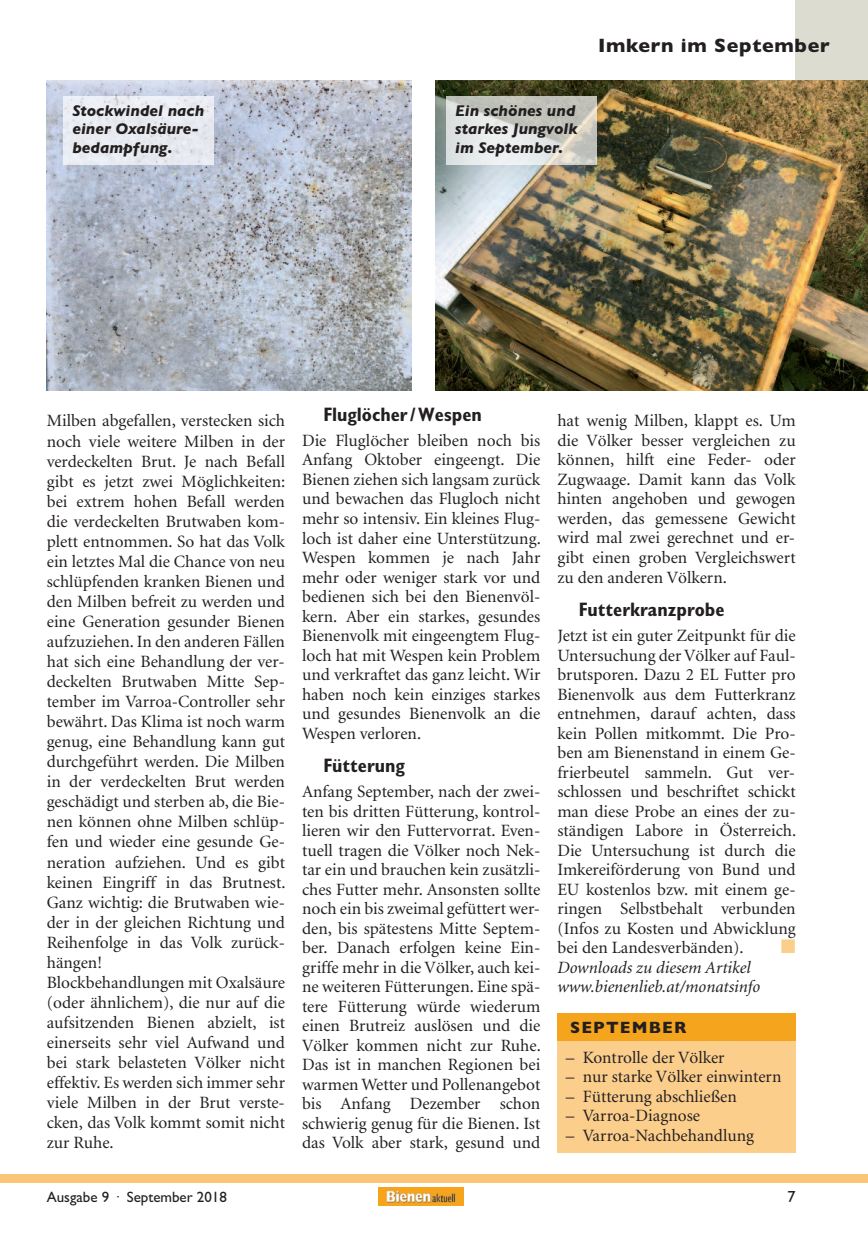
<style>
.page{position:relative;width:868px;height:1242px;background:#fff}
.page>*{position:absolute;margin:0;border:0;box-sizing:border-box;transform-origin:0 0}
.t1{font:700 condensed 19.5px "Gill Sans Std";color:#231f20}
.t2{font:700 19.5px "Gill Sans";letter-spacing:.035em;color:#231f20}
.t3{font:19.5px "Zapf Dingbats";color:#fbce8c}
.t4{font:17.25px/19.5px "Minion";color:#231f20;text-align:justify}
.t5{font:italic 17.25px/19.5px "Minion";color:#231f20}
.t6{font:700 16.5px "Gill Sans";letter-spacing:.07em;color:#231f20}
.t7{font:16.2px "Gill Sans";color:#231f20}
.t8{font:italic 700 15.75px/18px "Gill Sans";color:#231f20}
.t9{font:15px "Gill Sans";color:#231f20}
</style>
<div class="page">
<div style="left:795px;top:0;width:72px;height:81px;background:#dcdcd0"></div>
<div style="left:0;top:1174px;width:867px;height:8px;background:#fbc678"></div>
<img style="left:378px;top:1187px;width:85px;height:18px">
<div style="left:557px;top:1022px;width:238px;height:130px;background:#fbce8c"></div>
<div style="left:557px;top:1013px;width:238px;height:28px;background:#f5a41d"></div>
<img style="left:435px;top:81px;width:432px;height:310px">
<img style="left:47px;top:81px;width:364px;height:310px">
<div style="left:63px;top:97px;width:150px;height:68px;background:#e8ebf1"></div>
<div style="left:446px;top:97px;width:150px;height:68px;background:#fff;opacity:.7"></div>
<p class="t8" style="left:72px;top:102px;width:133px">Stockwindel nach einer Oxalsäure&shy;bedampfung.</p>
<p class="t8" style="left:455px;top:102px;width:124px">Ein schönes und starkes Jungvolk im September.</p>
<p class="t2" style="left:598px;top:34px;width:233px">Imkern im September</p>
<p class="t4" style="left:47px;top:412px;width:240px;line-height:20.1px;text-align:left">Milben abgefallen, verstecken sich noch viele weitere Milben in der verdeckelten Brut. Je nach Befall gibt es jetzt zwei Möglichkeiten: bei extrem hohen Befall werden die verdeckelten Brutwaben kom&shy;plett entnommen. So hat das Volk ein letztes Mal die Chance von neu schlüpfenden kranken Bienen und den Milben befreit zu werden und eine Generation gesunder Bienen aufzuziehen. In den anderen Fällen hat sich eine Behandlung der ver&shy;deckelten Brutwaben Mitte Sep&shy;tember im Varroa-Controller sehr bewährt. Das Klima ist noch warm genug, eine Behandlung kann gut durchgeführt werden. Die Milben in der verdeckelten Brut werden geschädigt und sterben ab, die Bie&shy;nen können ohne Milben schlüp&shy;fen und wieder eine gesunde Ge&shy;neration aufziehen. Und es gibt keinen Eingriff in das Brutnest.<br>Ganz wichtig: die Brutwaben wie&shy;der in der gleichen Richtung und<br>Reihenfolge in das Volk zurück&shy;hängen!<br>Blockbehandlungen mit Oxalsäure (oder ähnlichem), die nur auf die aufsitzenden Bienen abzielt, ist einerseits sehr viel Aufwand und bei stark belasteten Völker nicht effektiv. Es werden sich immer sehr viele Milben in der Brut verste&shy;cken, das Volk kommt somit nicht zur Ruhe.</p>
<p class="t1" style="left:323px;top:407px;width:160px">Fluglöcher/Wespen</p>
<p class="t4" style="left:302px;top:432px;width:240px">Die Fluglöcher bleiben noch bis Anfang Oktober eingeengt. Die Bienen ziehen sich langsam zurück und bewachen das Flugloch nicht mehr so intensiv. Ein kleines Flug&shy;loch ist daher eine Unterstützung.<br>Wespen kommen je nach Jahr mehr oder weniger stark vor und bedienen sich bei den Bienenvöl&shy;kern. Aber ein starkes, gesundes Bienenvolk mit eingeengtem Flug&shy;loch hat mit Wespen kein Problem und verkraftet das ganz leicht. Wir haben noch kein einziges starkes und gesundes Bienenvolk an die Wespen verloren.</p>
<p class="t1" style="left:323px;top:758px;width:83px">Fütterung</p>
<p class="t4" style="left:302px;top:783px;width:240px">Anfang September, nach der zwei&shy;ten bis dritten Fütterung, kontrol&shy;lieren wir den Futtervorrat. Even&shy;tuell tragen die Völker noch Nek&shy;tar ein und brauchen kein zusätzli&shy;ches Futter mehr. Ansonsten sollte noch ein bis zweimal gefüttert wer&shy;den, bis spätestens Mitte Septem&shy;ber. Danach erfolgen keine Ein&shy;griffe mehr in die Völker, auch kei&shy;ne weiteren Fütterungen. Eine spä&shy;tere Fütterung würde wiederum einen Brutreiz auslösen und die Völker kommen nicht zur Ruhe.<br>Das ist in manchen Regionen bei warmen Wetter und Pollenangebot bis Anfang Dezember schon schwierig genug für die Bienen. Ist das Volk aber stark, gesund und</p>
<p class="t4" style="left:557px;top:412px;width:240px">hat wenig Milben, klappt es. Um die Völker besser vergleichen zu können, hilft eine Feder- oder Zugwaage. Damit kann das Volk hinten angehoben und gewogen werden, das gemessene Gewicht wird mal zwei gerechnet und er&shy;gibt einen groben Vergleichswert zu den anderen Völkern.</p>
<p class="t1" style="left:578px;top:602px;width:147px">Futterkranzprobe</p>
<p class="t4" style="left:557px;top:627px;width:240px">Jetzt ist ein guter Zeitpunkt für die Untersuchung derVölker auf Faul&shy;brutsporen. Dazu 2 EL Futter pro Bienenvolk aus dem Futterkranz entnehmen, darauf achten, dass kein Pollen mitkommt. Die Pro&shy;ben am Bienenstand in einem Ge&shy;frierbeutel sammeln. Gut ver&shy;schlossen und beschriftet schickt man diese Probe an eines der zu&shy;ständigen Labore in Österreich.<br>Die Untersuchung ist durch die Imkereiförderung von Bund und EU kostenlos bzw. mit einem ge&shy;ringen Selbstbehalt verbunden (Infos zu Kosten und Abwicklung bei den Landesverbänden).</p>
<p class="t3" style="left:780px;top:935px;width:16px">■</p>
<p class="t5" style="left:557px;top:958px;width:204px">Downloads zu diesem Artikel www.bienenlieb.at/monatsinfo</p>
<p class="t6" style="left:570px;top:1017px;width:118px">SEPTEMBER</p>
<p class="t4" style="left:566px;top:1048px;width:160px">– Kontrolle der Völker</p>
<p class="t4" style="left:566px;top:1068px;width:217px">– nur starke Völker einwintern</p>
<p class="t4" style="left:566px;top:1087px;width:172px">– Fütterung abschließen</p>
<p class="t4" style="left:566px;top:1107px;width:136px">– Varroa-Diagnose</p>
<p class="t4" style="left:566px;top:1126px;width:190px">– Varroa-Nachbehandlung</p>
<p class="t9" style="left:47px;top:1188px;width:182px">Ausgabe 9 · September 2018</p>
<p class="t7" style="left:787px;top:1187px;width:10px">7</p>
</div>
